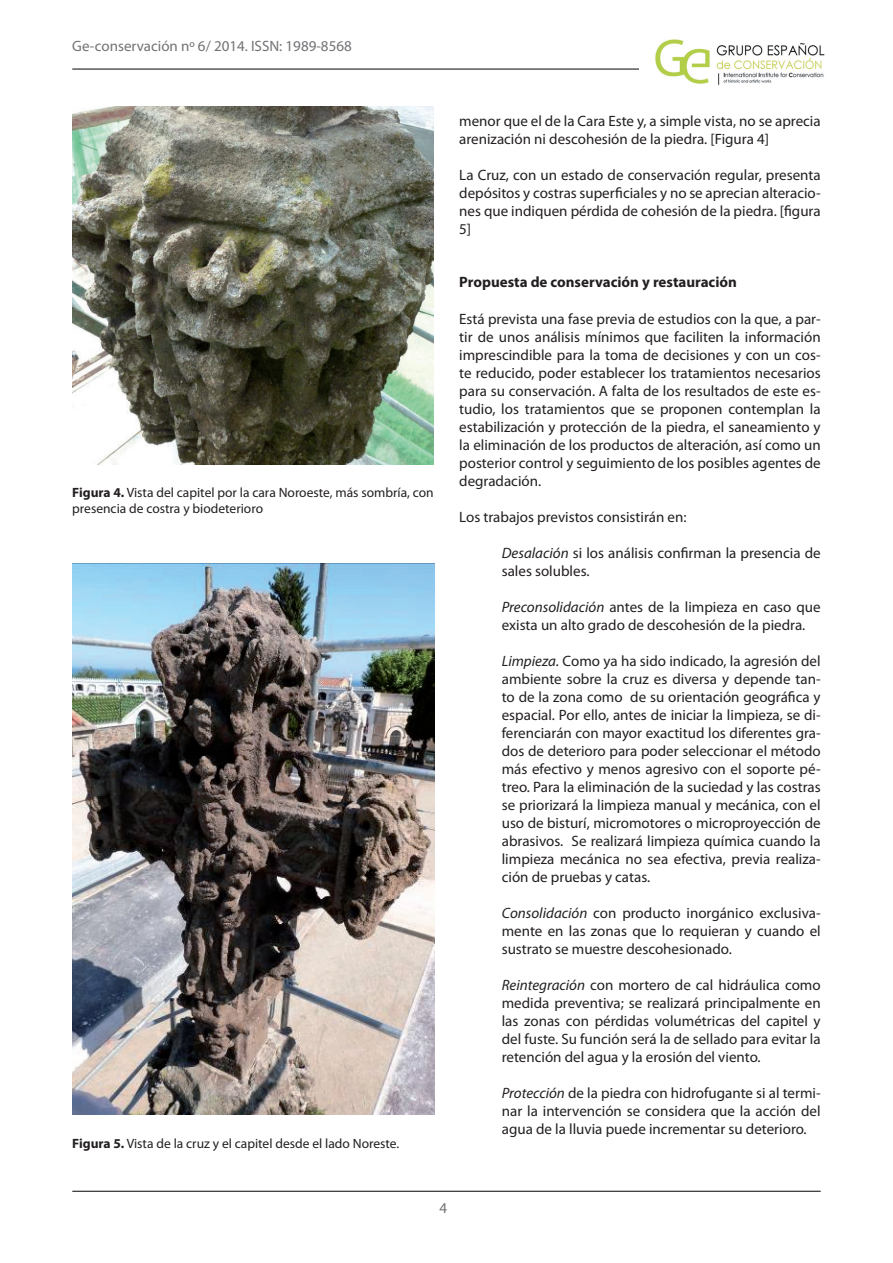
<style>
.page{position:relative;width:893px;height:1263px;background:#fff}
.page>*{position:absolute;margin:0;border:0;box-sizing:border-box;transform-origin:0 0}
.t1{font:15px/18px "Myriad Pro";color:#231f20;text-align:justify}
.t2{font:15px "Myriad Pro";color:#717275}
.t3{font:700 15px "Myriad Pro";color:#231f20}
.t4{font:13.5px/16.2px "Myriad Pro";color:#231f20}
.s1{font-weight:700}
.s2{font-style:italic}
</style>
<div class="page">
<hr style="left:72px;top:68px;width:749px;height:2px;background:#231f20">
<hr style="left:72px;top:1191px;width:749px;height:1px;background:#231f20">
<img style="left:640px;top:40px;width:185px;height:45px">
<img style="left:72px;top:106px;width:362px;height:359px">
<img style="left:72px;top:564px;width:362px;height:550px">
<p class="t2" style="left:72px;top:36px;width:281px">Ge-conservación nº 6/ 2014. ISSN: 1989-8568</p>
<p class="t4" style="left:72px;top:484px;width:363px"><span class="s1">Figura 4.</span> Vista del capitel por la cara Noroeste, más sombría, con presencia de costra y biodeterioro</p>
<p class="t4" style="left:72px;top:1135px;width:328px"><span class="s1">Figura 5.</span> Vista de la cruz y el capitel desde el lado Noreste.</p>
<p class="t1" style="left:459px;top:112px;width:363px">menor que el de la Cara Este y, a simple vista, no se aprecia arenización ni descohesión de la piedra. [Figura 4]</p>
<p class="t1" style="left:459px;top:166px;width:363px">La Cruz, con un estado de conservación regular, presenta depósitos y costras superficiales y no se aprecian alteracio&shy;nes que indiquen pérdida de cohesión de la piedra. [figura 5]</p>
<p class="t3" style="left:459px;top:272px;width:279px">Propuesta de conservación y restauración</p>
<p class="t1" style="left:459px;top:310px;width:363px">Está prevista una fase previa de estudios con la que, a par&shy;tir de unos análisis mínimos que faciliten la información imprescindible para la toma de decisiones y con un cos&shy;te reducido, poder establecer los tratamientos necesarios para su conservación. A falta de los resultados de este es&shy;tudio, los tratamientos que se proponen contemplan la estabilización y protección de la piedra, el saneamiento y la eliminación de los productos de alteración, así como un posterior control y seguimiento de los posibles agentes de degradación.</p>
<p class="t1" style="left:459px;top:508px;width:229px">Los trabajos previstos consistirán en:</p>
<p class="t1" style="left:502px;top:544px;width:320px"><span class="s2">Desalación</span> si los análisis confirman la presencia de sales solubles.</p>
<p class="t1" style="left:502px;top:598px;width:320px"><span class="s2">Preconsolidación</span> antes de la limpieza en caso que exista un alto grado de descohesión de la piedra.</p>
<p class="t1" style="left:502px;top:652px;width:320px"><span class="s2">Limpieza.</span> Como ya ha sido indicado, la agresión del ambiente sobre la cruz es diversa y depende tan&shy;to de la zona como de su orientación geográfica y espacial. Por ello, antes de iniciar la limpieza, se di&shy;ferenciarán con mayor exactitud los diferentes gra&shy;dos de deterioro para poder seleccionar el método más efectivo y menos agresivo con el soporte pé&shy;treo. Para la eliminación de la suciedad y las costras se priorizará la limpieza manual y mecánica, con el uso de bisturí, micromotores o microproyección de abrasivos. Se realizará limpieza química cuando la limpieza mecánica no sea efectiva, previa realiza&shy;ción de pruebas y catas.</p>
<p class="t1" style="left:502px;top:904px;width:320px"><span class="s2">Consolidación</span> con producto inorgánico exclusiva&shy;mente en las zonas que lo requieran y cuando el sustrato se muestre descohesionado.</p>
<p class="t1" style="left:502px;top:976px;width:320px"><span class="s2">Reintegración</span> con mortero de cal hidráulica como medida preventiva; se realizará principalmente en las zonas con pérdidas volumétricas del capitel y del fuste. Su función será la de sellado para evitar la retención del agua y la erosión del viento.</p>
<p class="t1" style="left:502px;top:1084px;width:320px"><span class="s2">Protección</span> de la piedra con hidrofugante si al termi&shy;nar la intervención se considera que la acción del agua de la lluvia puede incrementar su deterioro.</p>
<p class="t2" style="left:439px;top:1198px;width:9px">4</p>
</div>
